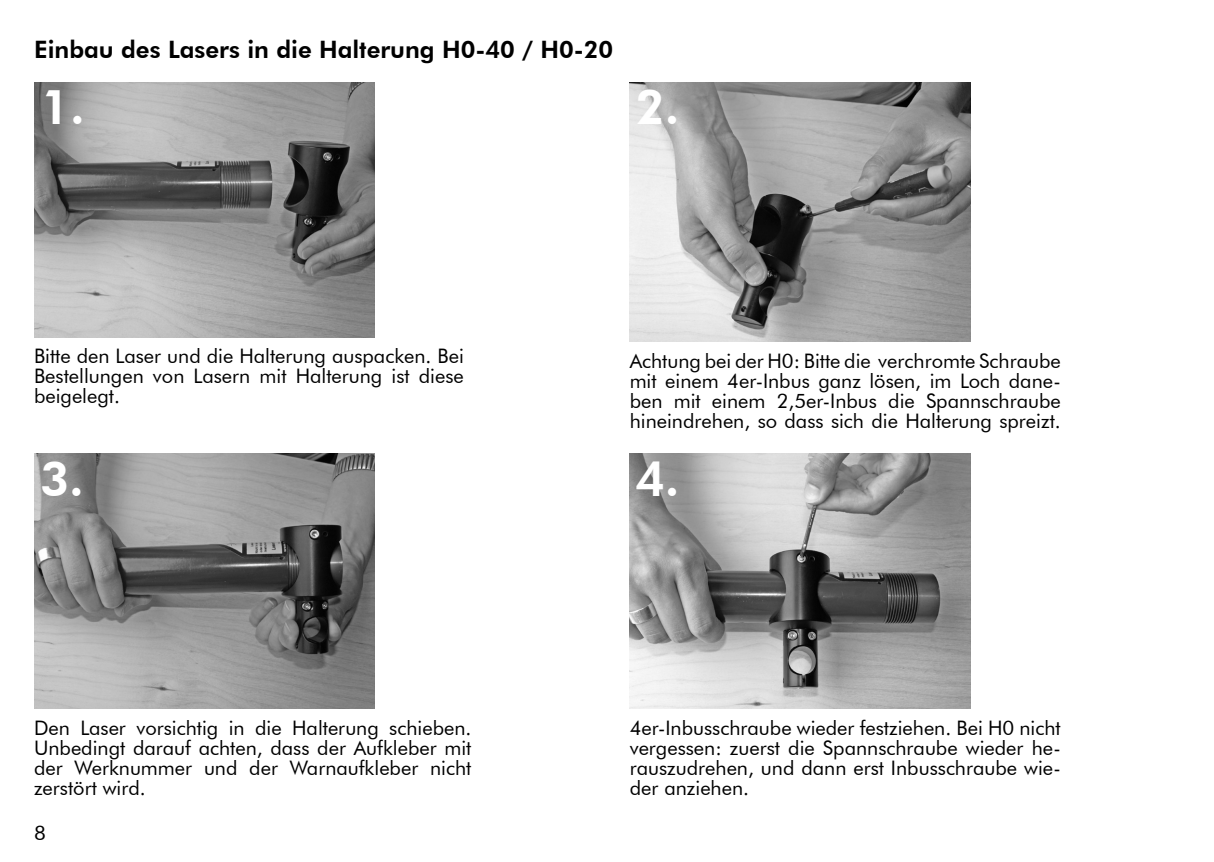
<style>
.page{position:relative;width:1214px;height:862px;background:#fff}
.page>*{position:absolute;margin:0;border:0;box-sizing:border-box;transform-origin:0 0}
.t1{font:800 48px "Futura BT";color:#fff}
.Absatzformat_1{font:800 24px "Futura BT";color:#000}
.t2{font:20px/20px "Futura BT";color:#000;text-align:justify}
</style>
<div class="page">
<img style="left:34px;top:82px;width:340px;height:255px">
<img style="left:629px;top:82px;width:340px;height:259px">
<img style="left:34px;top:454px;width:340px;height:254px">
<img style="left:629px;top:454px;width:340px;height:254px">
<p class="Absatzformat_1" style="left:34px;top:35px;width:580px">Einbau des Lasers in die Halterung H0-40 / H0-20</p>
<p class="t1" style="left:41px;top:78px;width:46px">1.</p>
<p class="t1" style="left:635px;top:78px;width:46px">2.</p>
<p class="t2" style="left:34px;top:345px;width:431px">Bitte den Laser und die Halterung auspacken. Bei Bestellungen von Lasern mit Halterung ist diese beigelegt.</p>
<p class="t2" style="left:629px;top:350px;width:432px">Achtung bei der H0: Bitte die verchromte Schraube</p>
<p class="t2" style="left:629px;top:370px;width:432px">mit einem 4er-Inbus ganz lösen, im Loch dane&shy;ben mit einem 2,5er-Inbus die Spannschraube hineindrehen, so dass sich die Halterung spreizt.</p>
<p class="t1" style="left:40px;top:449px;width:46px">3.</p>
<p class="t1" style="left:635px;top:449px;width:46px">4.</p>
<p class="t2" style="left:34px;top:718px;width:439px">Den Laser vorsichtig in die Halterung schieben.<br>Unbedingt darauf achten, dass der Aufkleber mit der Werknummer und der Warnaufkleber nicht zerstört wird.</p>
<p class="t2" style="left:629px;top:718px;width:432px">4er-Inbusschraube wieder festziehen. Bei H0 nicht vergessen: zuerst die Spannschraube wieder he&shy;rauszudrehen, und dann erst Inbusschraube wie&shy;der anziehen.</p>
<p class="t2" style="left:34px;top:823px;width:13px">8</p>
</div>
